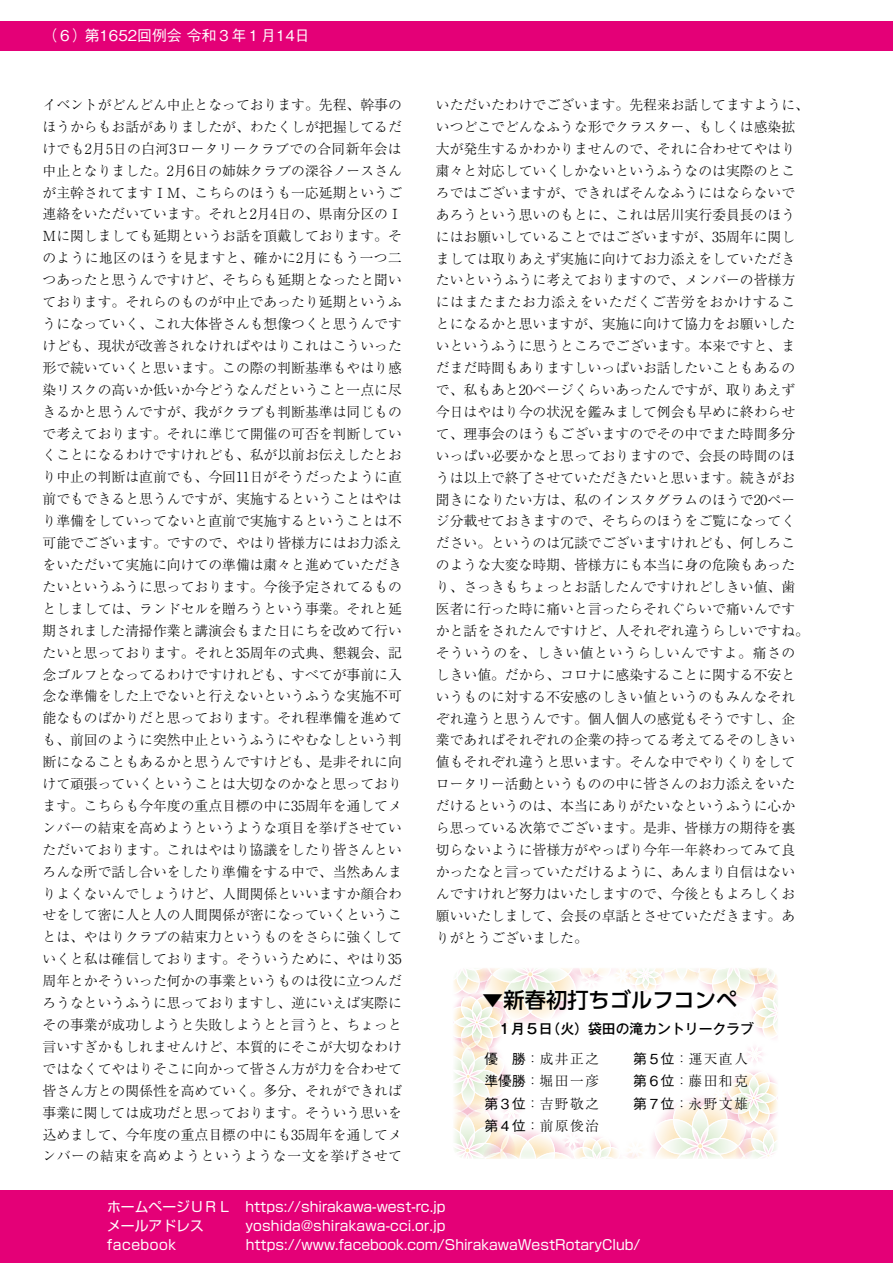
<style>
.page{position:relative;width:893px;height:1263px;background:#fff}
.page>*{position:absolute;margin:0;border:0;box-sizing:border-box;transform-origin:0 0}
.t1{font:500 21.3px "UD Shin Go Pro";color:#000}
.t2{font:500 14.85px "Gothic BBB Pro";color:#fff}
.t3{font:300 13.8px/21.9px "Ryumin Pro";color:#000;text-align:justify}
.t4{font:13.8px/19.2px "Shin Go Pro";color:#fff}
.t5{font:500 13.8px "Gothic MB101 Pro";color:#000}
.t6{font:300 13.8px/22.5px "Ryumin Pro";letter-spacing:.1em;color:#000}
.s1{font-family:"Gothic BBB Pro";font-weight:500}
</style>
<div class="page">
<div style="left:0;top:21px;width:893px;height:30px;background:#e40077"></div>
<div style="left:0;top:1191px;width:893px;height:72px;background:#e40077"></div>
<svg style="left:453px;top:968px;width:325px;height:191px"></svg>
<p class="t2" style="left:43px;top:24px;width:46px">（６）</p>
<p class="t2" style="left:85px;top:24px;width:226px">第1652回例会令和３年１月14日</p>
<p class="t3" style="left:43px;top:93px;width:361px">イベントがどんどん中止となっております。先程、幹事のほうからもお話がありましたが、わたくしが把握してるだけでも月2 5日の白河3ロータリークラブでの合同新年会は中止となりました。月2 6日の姉妹クラブの深谷ノースさんが主幹されてますＩＭ、こちらのほうも一応延期というご連絡をいただいています。それと月2 4日の、県南分区のＩＭに関しましても延期というお話を頂戴しております。そのように地区のほうを見ますと、確かに2月にもう一つ二つあったと思うんですけど、そちらも延期となったと聞いております。それらのものが中止であったり延期というふうになっていく、これ大体皆さんも想像つくと思うんですけども、現状が改善されなければやはりこれはこういった形で続いていくと思います。この際の判断基準もやはり感染リスクの高いか低いか今どうなんだということ一点に尽きるかと思うんですが、我がクラブも判断基準は同じもので考えております。それに準じて開催の可否を判断していくことになるわけですけれども、私が以前お伝えしたとおり中止の判断は直前でも、今回11日がそうだったように直前でもできると思うんですが、実施するということはやはり準備をしていってないと直前で実施するということは不可能でございます。ですので、やはり皆様方にはお力添えをいただいて実施に向けての準備は粛々と進めていただきたいというふうに思っております。今後予定されてるものとしましては、ランドセルを贈ろうという事業。それと延期されました清掃作業と講演会もまた日にちを改めて行いたいと思っております。それと35周年の式典、懇親会、記念ゴルフとなってるわけですけれども、すべてが事前に入念な準備をした上でないと行えないというふうな実施不可能なものばかりだと思っております。それ程準備を進めても、前回のように突然中止というふうにやむなしという判断になることもあるかと思うんですけども、是非それに向けて頑張っていくということは大切なのかなと思っております。こちらも今年度の重点目標の中に35周年を通してメンバーの結束を高めようというような項目を挙げさせていただいております。これはやはり協議をしたり皆さんといろんな所で話し合いをしたり準備をする中で、当然あんまりよくないんでしょうけど、人間関係といいますか顔合わせをして密に人と人の人間関係が密になっていくということは、やはりクラブの結束力というものをさらに強くしていくと私は確信しております。そういうために、やはり35周年とかそういった何かの事業というものは役に立つんだろうなというふうに思っておりますし、逆にいえば実際にその事業が成功しようと失敗しようとと言うと、ちょっと言いすぎかもしれませんけど、本質的にそこが大切なわけではなくてやはりそこに向かって皆さん方が力を合わせて皆さん方との関係性を高めていく。多分、それができれば事業に関しては成功だと思っております。そういう思いを込めまして、今年度の重点目標の中にも35周年を通してメンバーの結束を高めようというような一文を挙げさせて</p>
<p class="t3" style="left:436px;top:93px;width:375px;text-align:left">いただいたわけでございます。先程来お話してますように、いつどこでどんなふうな形でクラスター、もしくは感染拡大が発生するかわかりませんので、それに合わせてやはり粛々と対応していくしかないというふうなのは実際のところではございますが、できればそんなふうにはならないであろうという思いのもとに、これは居川実行委員長のほうにはお願いしていることではございますが、35周年に関しましては取りあえず実施に向けてお力添えをしていただきたいというふうに考えておりますので、メンバーの皆様方にはまたまたお力添えをいただくご苦労をおかけすることになるかと思いますが、実施に向けて協力をお願いしたいというふうに思うところでございます。本来ですと、まだまだ時間もありますしいっぱいお話したいこともあるので、私もあと20ページくらいあったんですが、取りあえず今日はやはり今の状況を鑑みまして例会も早めに終わらせて、理事会のほうもございますのでその中でまた時間多分いっぱい必要かなと思っておりますので、会長の時間のほうは以上で終了させていただきたいと思います。続きがお聞きになりたい方は、私のインスタグラムのほうで20ページ分載せておきますので、そちらのほうをご覧になってください。というのは冗談でございますけれども、何しろこのような大変な時期、皆様方にも本当に身の危険もあったり、さっきもちょっとお話したんですけれどしきい値、歯医者に行った時に痛いと言ったらそれぐらいで痛いんですかと話をされたんですけど、人それぞれ違うらしいですね。そういうのを、しきい値というらしいんですよ。痛さのしきい値。だから、コロナに感染することに関する不安というものに対する不安感のしきい値というのもみんなそれぞれ違うと思うんです。個人個人の感覚もそうですし、企業であればそれぞれの企業の持ってる考えてるそのしきい値もそれぞれ違うと思います。そんな中でやりくりをしてロータリー活動というものの中に皆さんのお力添えをいただけるというのは、本当にありがたいなというふうに心から思っている次第でございます。是非、皆様方の期待を裏切らないように皆様方がやっぱり今年一年終わってみて良かったなと言っていただけるように、あんまり自信はないんですけれど努力はいたしますので、今後ともよろしくお願いいたしまして、会長の卓話とさせていただきます。ありがとうございました。</p>
<h1 class="t1" style="left:482px;top:983px;width:257px">▼新春初打ちゴルフコンペ</h1>
<p class="t5" style="left:497px;top:1017px;width:258px">１月５（日火）袋田の滝カントリークラブ</p>
<p class="t3" style="left:633px;top:1046px;width:116px"><span class="s1">第５位</span>：運天直人</p>
<p class="t3" style="left:484px;top:1046px;width:116px"><span class="s1">優　勝</span>：成井正之</p>
<p class="t3" style="left:633px;top:1069px;width:116px"><span class="s1">第６位</span>：藤田和克</p>
<p class="t3" style="left:484px;top:1069px;width:116px"><span class="s1">準優勝</span>：堀田一彦</p>
<p class="t6" style="left:484px;top:1091px;width:116px"><span class="s1">第３位</span>：吉野敬之<span class="s1">第４位</span>：前原俊治</p>
<p class="t3" style="left:633px;top:1091px;width:116px"><span class="s1">第７位</span>：永野文雄</p>
<p class="t4" style="left:107px;top:1195px;width:535px">ホームページＵＲＬ　https://shirakawa-west-rc j p.<br>メールアドレス　　　yoshida@shirakawa-cci.or j p.<br>facebook　　　　　https://www.facebook.com/ShirakawaWestRotaryClub/</p>
</div>
